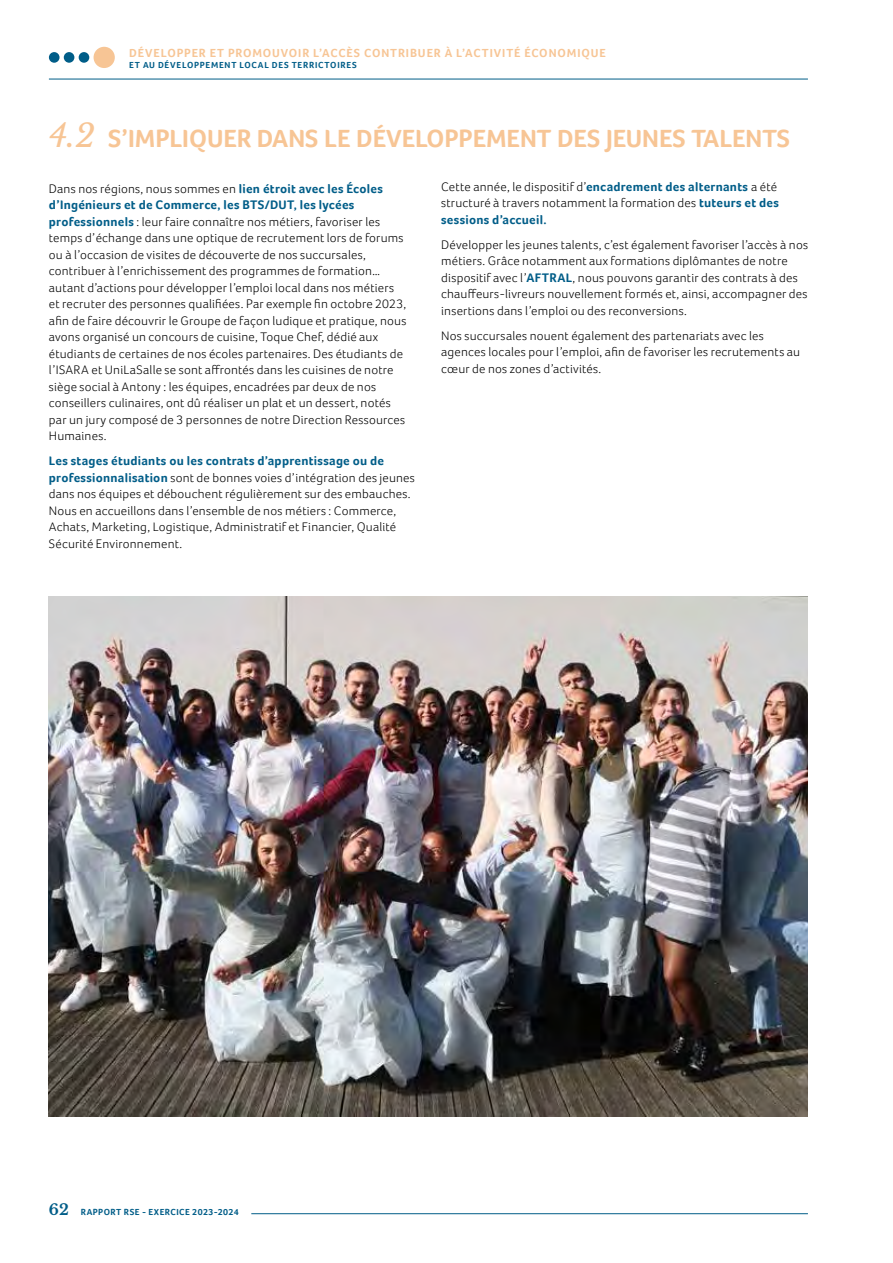
<style>
.page{position:relative;width:893px;height:1263px;background:#fff}
.page>*{position:absolute;margin:0;border:0;box-sizing:border-box;transform-origin:0 0}
.t1{font:700 25.5px "Foco";color:#f7c595}
.t2{font:300 12.75px/16.5px "Foco";letter-spacing:.015em;color:#000}
.t3{font:700 12px "Foco";letter-spacing:.075em;color:#f7c595}
.t4{font:700 9px "Foco";letter-spacing:.08em;color:#005d88}
.t5{font:700 9px "Foco";letter-spacing:.055em;color:#005d88}
.s1{font-family:"Libre Baskerville";font-weight:400;font-style:italic;font-size:31.5px}
.s2{font-weight:700;color:#005d88}
.s3{font-family:"Libre Baskerville";font-size:15px}
</style>
<div class="page">
<img style="left:49px;top:597px;width:759px;height:519px">
<hr style="left:49px;top:79px;width:759px;height:1px;background:#005d88">
<hr style="left:251px;top:1213px;width:557px;height:1px;background:#005d88">
<div style="left:94px;top:47px;width:21px;height:21px;background:#f7c595;border-radius:50%"></div>
<div style="left:49px;top:52px;width:11px;height:11px;background:#005d88;border-radius:50%"></div>
<div style="left:64px;top:52px;width:10px;height:11px;background:#005d88;border-radius:50%"></div>
<div style="left:79px;top:52px;width:10px;height:11px;background:#005d88;border-radius:50%"></div>
<p class="t3" style="left:129px;top:46px;width:478px">DÉVELOPPER ET PROMOUVOIR L’ACCÈS CONTRIBUER À L’ACTIVITÉ ÉCONOMIQUE</p>
<p class="t4" style="left:129px;top:60px;width:229px">ET AU DÉVELOPPEMENT LOCAL DES TERRICTOIRES</p>
<h1 class="t1" style="left:49px;top:123px;width:743px"><span class="s1">4.2</span> S’IMPLIQUER DANS LE DÉVELOPPEMENT DES JEUNES TALENTS</h1>
<p class="t2" style="left:49px;top:180px;width:359px">Dans nos régions, nous sommes en <span class="s2">lien étroit avec les Écoles d’Ingénieurs et de Commerce, les BTS/DUT, les lycées professionnels</span> : leur faire connaître nos métiers, favoriser les temps d’échange dans une optique de recrutement lors de forums ou à l’occasion de visites de découverte de nos succursales, contribuer à l’enrichissement des programmes de formation… autant d’actions pour développer l’emploi local dans nos métiers et recruter des personnes qualifiées. Par exemple fin octobre 2023, afin de faire découvrir le Groupe de façon ludique et pratique, nous avons organisé un concours de cuisine, Toque Chef, dédié aux étudiants de certaines de nos écoles partenaires. Des étudiants de l’ISARA et UniLaSalle se sont affrontés dans les cuisines de notre siège social à Antony : les équipes, encadrées par deux de nos conseillers culinaires, ont dû réaliser un plat et un dessert, notés par un jury composé de 3 personnes de notre Direction Ressources Humaines.</p>
<p class="t2" style="left:49px;top:453px;width:368px"><span class="s2">Les stages étudiants ou les contrats d’apprentissage ou de professionnalisation</span> sont de bonnes voies d’intégration des jeunes dans nos équipes et débouchent régulièrement sur des embauches.<br>Nous en accueillons dans l’ensemble de nos métiers : Commerce, Achats, Marketing, Logistique, Administratif et Financier, Qualité Sécurité Environnement.</p>
<p class="t2" style="left:441px;top:178px;width:339px">Cette année, le dispositif d’<span class="s2">encadrement des alternants</span> a été structuré à travers notamment la formation des <span class="s2">tuteurs et des sessions d’accueil.</span></p>
<p class="t2" style="left:441px;top:236px;width:368px">Développer les jeunes talents, c’est également favoriser l’accès à nos métiers. Grâce notamment aux formations diplômantes de notre dispositif avec l’<span class="s2">AFTRAL</span>, nous pouvons garantir des contrats à des chauffeurs-livreurs nouvellement formés et, ainsi, accompagner des insertions dans l’emploi ou des reconversions.</p>
<p class="t2" style="left:441px;top:327px;width:360px">Nos succursales nouent également des partenariats avec les agences locales pour l’emploi, afin de favoriser les recrutements au cœur de nos zones d’activités.</p>
<p class="t5" style="left:49px;top:1207px;width:191px"><span class="s3">62</span> RAPPORT RSE - EXERCICE 2023-2024</p>
</div>
